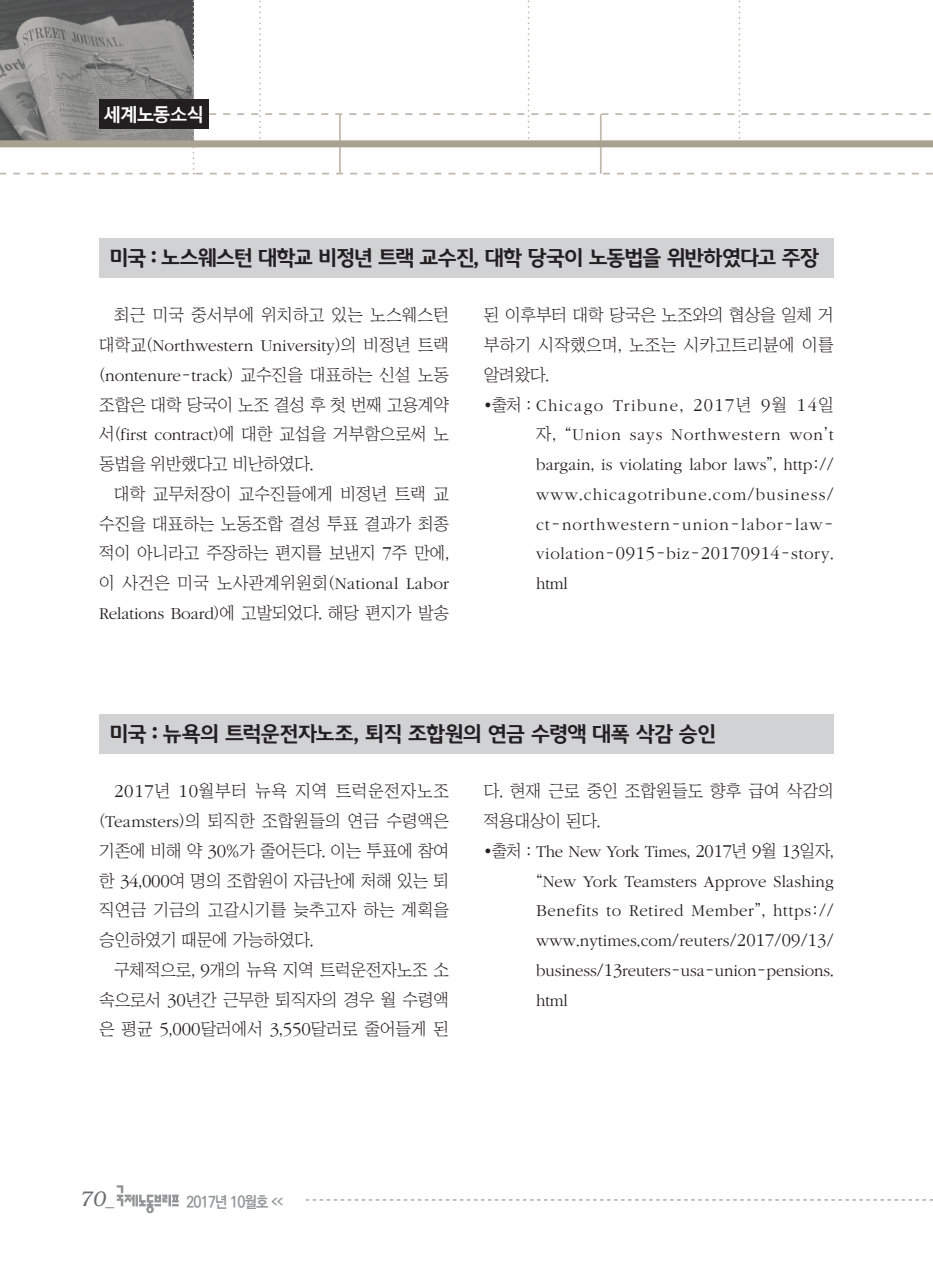
<style>
.page{position:relative;width:933px;height:1275px;background:#fff}
.page>*{position:absolute;margin:0;border:0;box-sizing:border-box;transform-origin:0 0}
.t1{font:700 21px "Auction Gothic";letter-spacing:-.065em;color:#231f20}
.t2{font:italic 300 21px "Bookman";color:#6c6d70}
.t3{font:700 18.38px "Malgun Gothic";letter-spacing:-.09em;color:#fff}
.t4{font:17.15px/29.8px "Chosunilbo NM";letter-spacing:-.01em;color:#231f20;text-align:justify}
.t5{font:300 17.15px/29.8px "ITC Garamond Std";letter-spacing:.01em;color:#231f20;text-align:justify}
.t6{font:17.15px "Chosunilbo NM";letter-spacing:.01em;color:#231f20}
.t7{font:700 15.75px "Ko Pub Dotum";letter-spacing:-.055em;color:#939598;scale:.9 1}
.s1{font-family:"Chosunilbo NM";font-weight:400}
.s2{font-family:"ITC Garamond Std";font-weight:300}
.s3{font-family:"ITC Garamond Std";font-weight:300;font-size:18.9px}
.s4{font-size:18.9px}
.s5{font-family:"Helvetica";font-weight:400;font-style:normal;font-size:17.5px}
</style>
<div class="page">
<svg style="left:306px;top:1199px;width:627px;height:1px"></svg>
<svg style="left:0;top:0;width:933px;height:174px"></svg>
<div style="left:0;top:140px;width:933px;height:7px;background:#aaa291"></div>
<svg style="left:117px;top:1185px;width:62px;height:28px"></svg>
<div style="left:99px;top:99px;width:109px;height:30px;background:#231f20"></div>
<div style="left:99px;top:238px;width:734px;height:40px;background:#d1d2d4"></div>
<div style="left:99px;top:714px;width:734px;height:40px;background:#d1d2d4"></div>
<p class="t3" style="left:103px;top:102px;width:103px">세계노동소식</p>
<p class="t1" style="left:109px;top:247px;width:711px">미국 : 노스웨스턴 대학교 비정년 트랙 교수진, 대학 당국이 노동법을 위반하였다고 주장</p>
<p class="t6" style="left:114px;top:306px;width:336px">최근 미국 중서부에 위치하고 있는 노스웨스턴</p>
<p class="t5" style="left:99px;top:331px;width:351px"><span class="s1">대학교(</span>Northwestern University<span class="s1">)의 비정년 트랙</span></p>
<p class="t4" style="left:99px;top:360px;width:351px">(<span class="s2">nontenure</span>-<span class="s2">track</span>) 교수진을 대표하는 신설 노동 조합은 대학 당국이 노조 결성 후 첫 번째 고용계약 서(<span class="s2">first contract</span>)에 대한 교섭을 거부함으로써 노 동법을 위반했다고 비난하였다.</p>
<p class="t4" style="left:99px;top:479px;width:351px;text-indent:15px">대학 교무처장이 교수진들에게 비정년 트랙 교 수진을 대표하는 노동조합 결성 투표 결과가 최종 적이 아니라고 주장하는 편지를 보낸지 <span class="s3">7</span>주 만에, 이 사건은 미국 노사관계위원회(<span class="s2">National Labor Relations Board</span>)에 고발되었다. 해당 편지가 발송</p>
<p class="t4" style="left:484px;top:300px;width:351px">된 이후부터 대학 당국은 노조와의 협상을 일체 거 부하기 시작했으며, 노조는 시카고트리뷴에 이를 알려왔다.</p>
<p class="t5" style="left:536px;top:390px;width:299px;text-indent:-52px"><span class="s1">•출처 :</span> Chicago Tribune<span class="s1">,</span> <span class="s4">2017</span><span class="s1">년</span> <span class="s4">9</span><span class="s1">월</span> <span class="s4">14</span><span class="s1">일 자, “</span>Union says Northwestern won<span class="s1">’</span>t bargain<span class="s1">,</span> is violating labor laws<span class="s1">”,</span> http<span class="s1">:// </span>www<span class="s1">.</span>chicagotribune<span class="s1">.</span>com<span class="s1">/</span>business<span class="s1">/ </span>ct<span class="s1">-</span>northwestern<span class="s1">-</span>union<span class="s1">-</span>labor<span class="s1">-</span>law&shy;violation<span class="s1">-</span><span class="s4">0915</span><span class="s1">-</span>biz<span class="s1">-</span><span class="s4">20170914</span><span class="s1">-</span>story<span class="s1">. </span>html</p>
<p class="t1" style="left:109px;top:723px;width:608px">미국 : 뉴욕의 트럭운전자노조, 퇴직 조합원의 연금 수령액 대폭 삭감 승인</p>
<p class="t4" style="left:99px;top:776px;width:351px;text-indent:15px"><span class="s3">2017</span>년 <span class="s3">10</span>월부터 뉴욕 지역 트럭운전자노조 (<span class="s2">Teamsters</span>)의 퇴직한 조합원들의 연금 수령액은 기존에 비해 약 <span class="s3">30</span>%가 줄어든다. 이는 투표에 참여 한 <span class="s3">34</span>,<span class="s3">000</span>여 명의 조합원이 자금난에 처해 있는 퇴 직연금 기금의 고갈시기를 늦추고자 하는 계획을 승인하였기 때문에 가능하였다.</p>
<p class="t4" style="left:99px;top:955px;width:351px;text-indent:15px">구체적으로, <span class="s3">9</span>개의 뉴욕 지역 트럭운전자노조 소 속으로서 <span class="s3">30</span>년간 근무한 퇴직자의 경우 월 수령액 은 평균 <span class="s3">5</span>,<span class="s3">000</span>달러에서 <span class="s3">3</span>,<span class="s3">550</span>달러로 줄어들게 된</p>
<p class="t4" style="left:484px;top:776px;width:351px">다. 현재 근로 중인 조합원들도 향후 급여 삭감의 적용대상이 된다.</p>
<p class="t5" style="left:536px;top:837px;width:299px;text-indent:-52px"><span class="s1">•출처 :</span> The New York Times<span class="s1">,</span> <span class="s4">2017</span><span class="s1">년</span> <span class="s4">9</span><span class="s1">월</span> <span class="s4">13</span><span class="s1">일자, “</span>New York Teamsters Approve Slashing Benefits to Retired Member<span class="s1">”,</span> https<span class="s1">:// </span>www<span class="s1">.</span>nytimes<span class="s1">.</span>com<span class="s1">/</span>reuters<span class="s1">/</span><span class="s4">2017</span><span class="s1">/</span><span class="s4">09</span><span class="s1">/</span><span class="s4">13</span><span class="s1">/ </span>business<span class="s1">/</span><span class="s4">13</span>reuters<span class="s1">-</span>usa<span class="s1">-</span>union<span class="s1">-</span>pensions<span class="s1">. </span>html</p>
<p class="t2" style="left:79px;top:1187px;width:36px">70<span class="s5">_</span></p>
<p class="t7" style="left:186px;top:1194px;width:109px">2017년 10월호 <sup>&lt;&lt;</sup></p>
</div>
